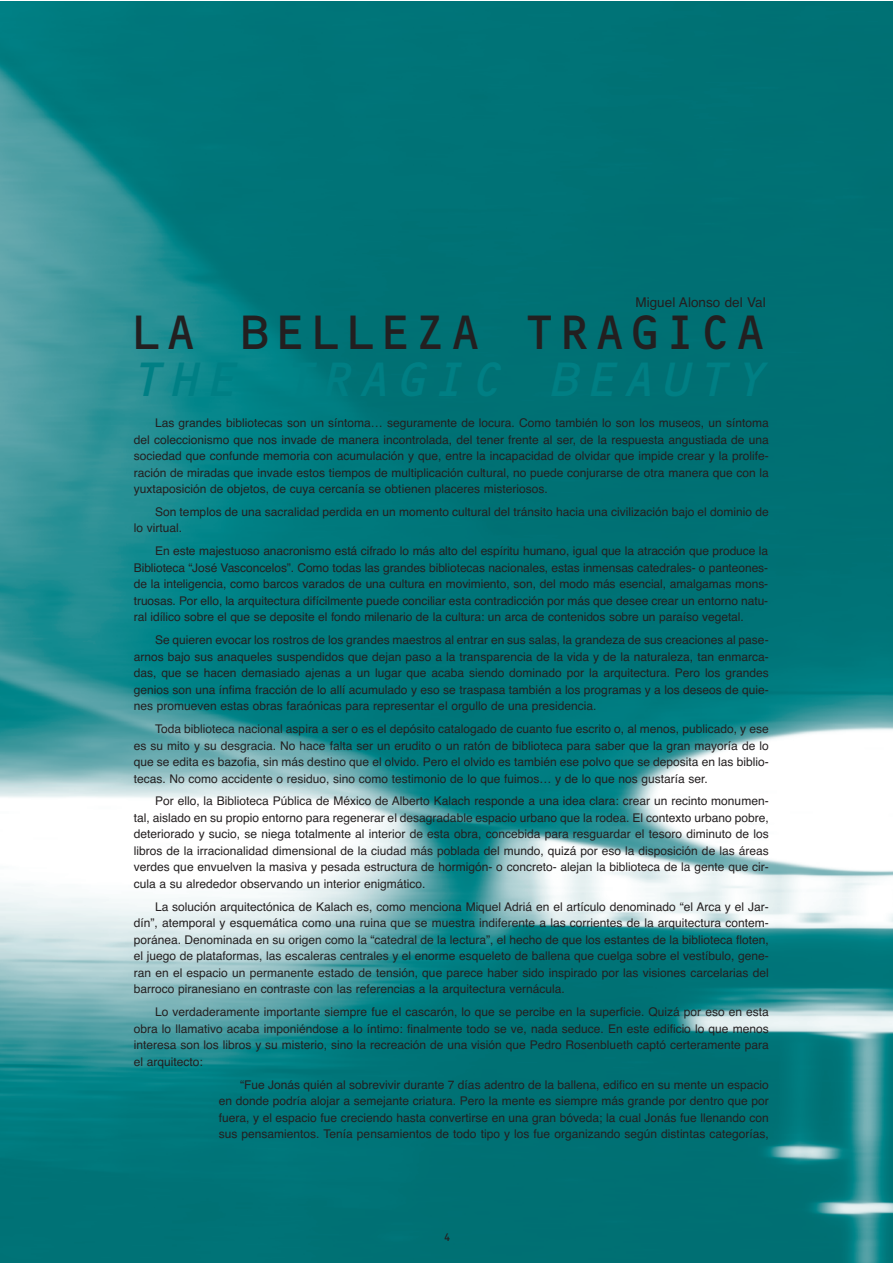
<style>
.page{position:relative;width:893px;height:1263px;background:#fff}
.page>*{position:absolute;margin:0;border:0;box-sizing:border-box;transform-origin:0 0}
.t1{font:49.35px "OCRB";letter-spacing:-.005em;color:#231f20}
.t2{font:13.5px "Helvetica";letter-spacing:.005em;color:#231f20}
.t3{font:12px/16.5px "Helvetica";color:#231f20;text-align:justify}
.t4{font:10.5px "OCRB";color:#231f20}
</style>
<div class="page">
<img style="left:0;top:1px;width:892px;height:1262px">
<p class="t2" style="left:635px;top:297px;width:132px">Miguel Alonso del Val</p>
<h1 class="t1" style="left:128px;top:313px;width:642px">LA BELLEZA TRAGICA</h1>
<p class="t3" style="left:134px;top:416px;width:636px;text-indent:21px">Las grandes bibliotecas son un síntoma… seguramente de locura. Como también lo son los museos, un síntoma del coleccionismo que nos invade de manera incontrolada, del tener frente al ser, de la respuesta angustiada de una sociedad que confunde memoria con acumulación y que, entre la incapacidad de olvidar que impide crear y la prolife&shy;ración de miradas que invade estos tiempos de multiplicación cultural, no puede conjurarse de otra manera que con la yuxtaposición de objetos, de cuya cercanía se obtienen placeres misteriosos.</p>
<p class="t3" style="left:134px;top:505px;width:636px;text-indent:21px">Son templos de una sacralidad perdida en un momento cultural del tránsito hacia una civilización bajo el dominio de lo virtual.</p>
<p class="t3" style="left:134px;top:544px;width:636px;text-indent:21px">En este majestuoso anacronismo está cifrado lo más alto del espíritu humano, igual que la atracción que produce la Biblioteca “José Vasconcelos”. Como todas las grandes bibliotecas nacionales, estas inmensas catedrales- o panteones&shy;de la inteligencia, como barcos varados de una cultura en movimiento, son, del modo más esencial, amalgamas mons&shy;truosas. Por ello, la arquitectura difícilmente puede conciliar esta contradicción por más que desee crear un entorno natu&shy;ral idílico sobre el que se deposite el fondo milenario de la cultura: un arca de contenidos sobre un paraíso vegetal.</p>
<p class="t3" style="left:134px;top:633px;width:636px;text-indent:21px">Se quieren evocar los rostros de los grandes maestros al entrar en sus salas, la grandeza de sus creaciones al pase&shy;arnos bajo sus anaqueles suspendidos que dejan paso a la transparencia de la vida y de la naturaleza, tan enmarca&shy;das, que se hacen demasiado ajenas a un lugar que acaba siendo dominado por la arquitectura. Pero los grandes genios son una ínfima fracción de lo allí acumulado y eso se traspasa también a los programas y a los deseos de quie&shy;nes promueven estas obras faraónicas para representar el orgullo de una presidencia.</p>
<p class="t3" style="left:134px;top:722px;width:636px;text-indent:21px">Toda biblioteca nacional aspira a ser o es el depósito catalogado de cuanto fue escrito o, al menos, publicado, y ese es su mito y su desgracia. No hace falta ser un erudito o un ratón de biblioteca para saber que la gran mayoría de lo que se edita es bazofia, sin más destino que el olvido. Pero el olvido es también ese polvo que se deposita en las biblio&shy;tecas. No como accidente o residuo, sino como testimonio de lo que fuimos… y de lo que nos gustaría ser.</p>
<p class="t3" style="left:134px;top:794px;width:636px;text-indent:21px">Por ello, la Biblioteca Pública de México de Alberto Kalach responde a una idea clara: crear un recinto monumen&shy;tal, aislado en su propio entorno para regenerar el desagradable espacio urbano que la rodea. El contexto urbano pobre, deteriorado y sucio, se niega totalmente al interior de esta obra, concebida para resguardar el tesoro diminuto de los libros de la irracionalidad dimensional de la ciudad más poblada del mundo, quizá por eso la disposición de las áreas verdes que envuelven la masiva y pesada estructura de hormigón- o concreto- alejan la biblioteca de la gente que cir&shy;cula a su alrededor observando un interior enigmático.</p>
<p class="t3" style="left:134px;top:899px;width:636px;text-indent:21px">La solución arquitectónica de Kalach es, como menciona Miquel Adriá en el artículo denominado “el Arca y el Jar&shy;dín”, atemporal y esquemática como una ruina que se muestra indiferente a las corrientes de la arquitectura contem&shy;poránea. Denominada en su origen como la “catedral de la lectura”, el hecho de que los estantes de la biblioteca floten, el juego de plataformas, las escaleras centrales y el enorme esqueleto de ballena que cuelga sobre el vestíbulo, gene&shy;ran en el espacio un permanente estado de tensión, que parece haber sido inspirado por las visiones carcelarias del barroco piranesiano en contraste con las referencias a la arquitectura vernácula.</p>
<p class="t3" style="left:134px;top:1005px;width:636px;text-indent:21px">Lo verdaderamente importante siempre fue el cascarón, lo que se percibe en la superficie. Quizá por eso en esta obra lo llamativo acaba imponiéndose a lo íntimo: finalmente todo se ve, nada seduce. En este edificio lo que menos interesa son los libros y su misterio, sino la recreación de una visión que Pedro Rosenblueth captó certeramente para el arquitecto:</p>
<p class="t3" style="left:219px;top:1077px;width:551px;text-indent:21px">“Fue Jonás quién al sobrevivir durante 7 días adentro de la ballena, edifico en su mente un espacio en donde podría alojar a semejante criatura. Pero la mente es siempre más grande por dentro que por fuera, y el espacio fue creciendo hasta convertirse en una gran bóveda; la cual Jonás fue llenando con sus pensamientos. Tenía pensamientos de todo tipo y los fue organizando según distintas categorías,</p>
<p class="t4" style="left:444px;top:1233px;width:9px">4</p>
</div>
